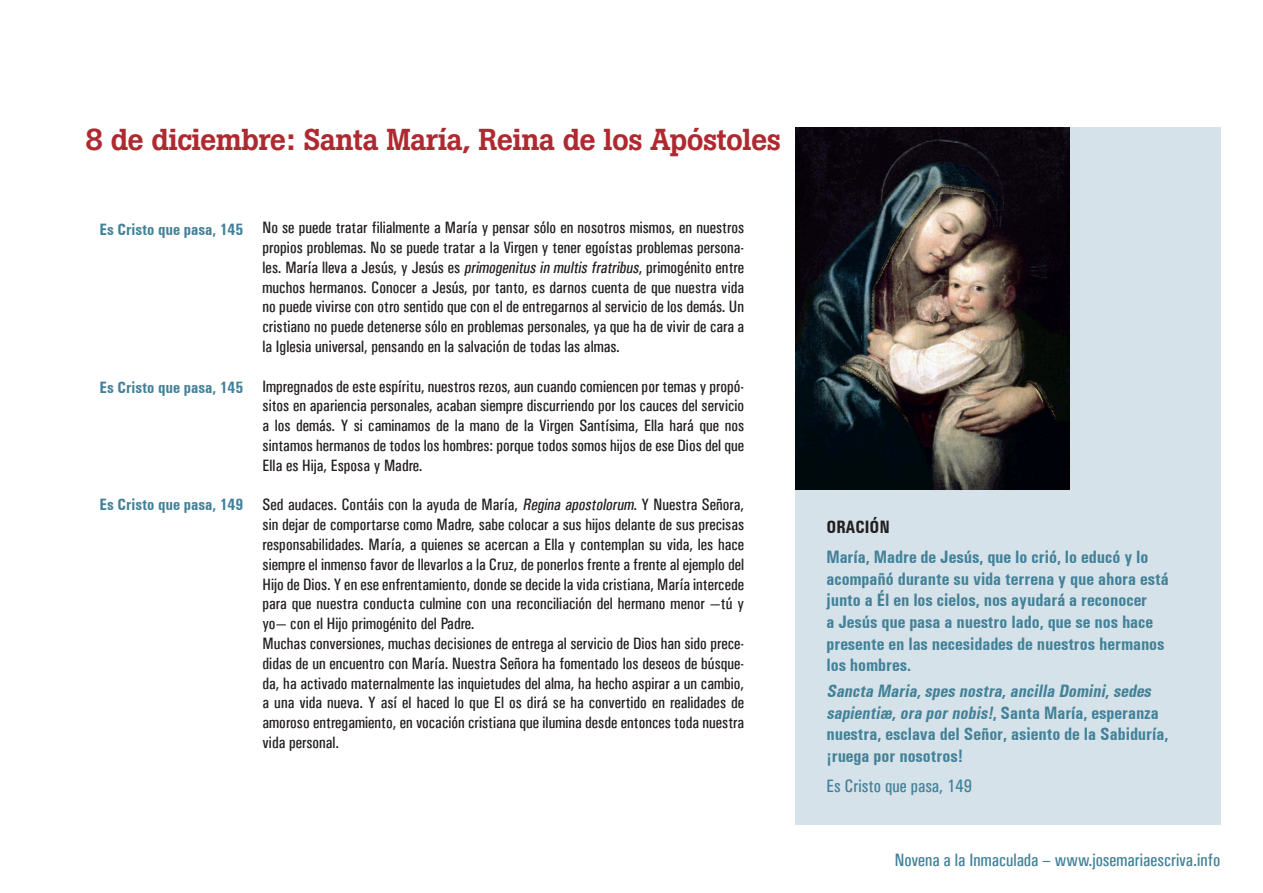
<style>
.page{position:relative;width:1263px;height:893px;background:#fff}
.page>*{position:absolute;margin:0;border:0;box-sizing:border-box;transform-origin:0 0}
.t1{font:500 30px "Boton";letter-spacing:-.02em;color:#ae2a30}
.t2{font:700 condensed 18px/21.6px "Univers";color:#428198}
.t3{font:18px "Univers Condensed";color:#428198}
.t4{font:700 condensed 18px "Univers";color:#231f20}
.t5{font:16.5px/19.8px "Univers Condensed";color:#231f20;text-align:justify}
.t6{font:700 condensed 16.5px "Univers";color:#428198}
.s1{font-style:italic}
</style>
<div class="page">
<div style="left:795px;top:128px;width:425px;height:697px;background:#d5e2e9"></div>
<img style="left:795px;top:128px;width:274px;height:361px">
<h1 class="t1" style="left:85px;top:122px;width:698px">8 de diciembre: Santa María, Reina de los Apóstoles</h1>
<p class="t6" style="left:100px;top:219px;width:145px">Es Cristo que pasa, 145</p>
<p class="t6" style="left:100px;top:377px;width:145px">Es Cristo que pasa, 145</p>
<p class="t6" style="left:100px;top:494px;width:145px">Es Cristo que pasa, 149</p>
<p class="t5" style="left:263px;top:218px;width:483px">No se puede tratar filialmente a María y pensar sólo en nosotros mismos, en nuestros propios problemas. No se puede tratar a la Virgen y tener egoístas problemas persona&shy;les. María lleva a Jesús, y Jesús es <span class="s1">primogenitusin multisfratribus</span>, primogénito entre muchos hermanos. Conocer a Jesús, por tanto, es darnos cuenta de que nuestra vida no puede vivirse con otro sentido que con el de entregarnos al servicio de los demás. Un cristiano no puede detenerse sólo en problemas personales, ya que ha de vivir de cara a la Iglesia universal, pensando en la salvación de todas las almas.</p>
<p class="t5" style="left:263px;top:376px;width:483px">Impregnados de este espíritu, nuestros rezos, aun cuando comiencen por temas y propó&shy;sitos en apariencia personales, acaban siempre discurriendo por los cauces del servicio a los demás. Y si caminamos de la mano de la Virgen Santísima, Ella hará que nos sintamos hermanos de todos los hombres: porque todos somos hijos de ese Dios del que Ella es Hija, Esposa y Madre.</p>
<p class="t5" style="left:263px;top:495px;width:483px;text-align:left">Sed audaces. Contáis con la ayuda de María, <span class="s1">Regina apostolorum</span>. Y Nuestra Señora, sin dejar de comportarse como Madre, sabe colocar a sus hijos delante de sus precisas responsabilidades. María, a quienes se acercan a Ella y contemplan su vida, les hace siempre el inmenso favor de llevarlos a la Cruz, de ponerlos frente a frente al ejemplo del Hijo de Dios. Y en ese enfrentamiento, donde se decide la vida cristiana, María intercede para que nuestra conducta culmine con una reconciliación del hermano menor —tú y yo— con el Hijo primogénito del Padre.<br>Muchas conversiones, muchas decisiones de entrega al servicio de Dios han sido prece&shy;didas de un encuentro con María. Nuestra Señora ha fomentado los deseos de búsque&shy;da, ha activado maternalmente las inquietudes del alma, ha hecho aspirar a un cambio, a una vida nueva. Y así el haced lo que El os dirá se ha convertido en realidades de amoroso entregamiento, en vocación cristiana que ilumina desde entonces toda nuestra vida personal.</p>
<p class="t4" style="left:826px;top:516px;width:65px">ORACIóN</p>
<p class="t2" style="left:826px;top:546px;width:344px">María, Madre de Jesús, que lo crió, lo educó y lo acompañó durante su vida terrena y que ahora está junto a Él en los cielos, nos ayudará a reconocer<br>a Jesús que pasa a nuestro lado, que se nos hace presente en las necesidades de nuestros hermanos los hombres.</p>
<p class="t2" style="left:826px;top:680px;width:344px"><span class="s1">Sancta Maria,spes nostra,ancilla Domini,sedes sapientiæ,ora pornobis!</span>, S a n t a M a ría , e s p e r a n z a nuestra, esclava del Señor, asiento de la Sabiduría, ¡ruega por nosotros!</p>
<p class="t3" style="left:826px;top:776px;width:147px">Es Cristo que pasa, 149</p>
<p class="t3" style="left:895px;top:849px;width:327px">Novena a la Inmaculada – www.josemariaescriva.info</p>
</div>
